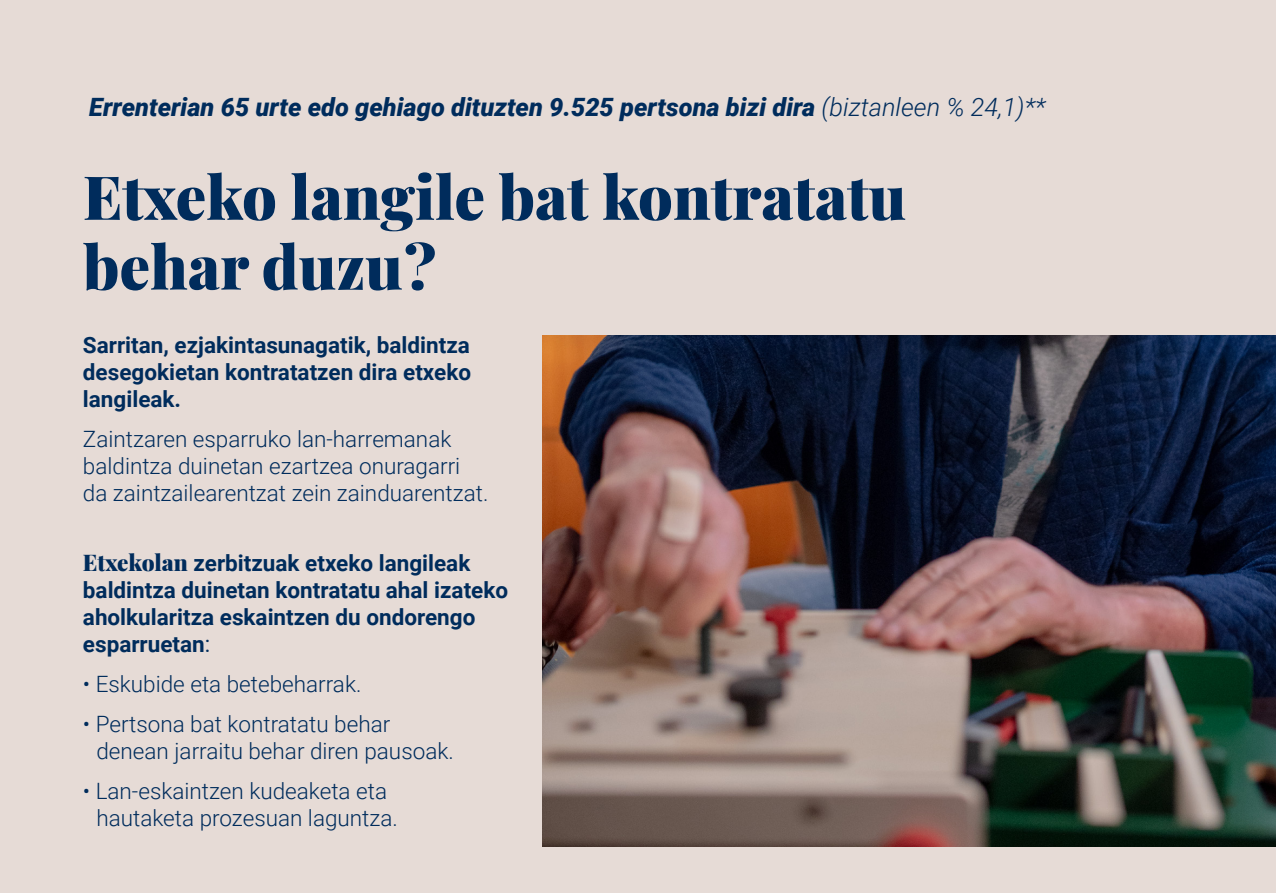
<style>
.page{position:relative;width:1276px;height:893px;background:#e6dbd6}
.page>*{position:absolute;margin:0;border:0;box-sizing:border-box;transform-origin:0 0}
.t1{font:900 60.75px/69.8px "Playfair Display";color:#002c5c}
.t2{font:italic 900 25.2px "Roboto";color:#002c5c}
.t3{font:300 22.5px/27px "Roboto";color:#002c5c}
.t4{font:700 22.5px/27px "Roboto";color:#002c5c;text-align:justify}
.s1{font-weight:300}
.s2{font-family:"Playfair Display";font-weight:900}
.s3{font-weight:400}
</style>
<div class="page">
<img style="left:542px;top:336px;width:734px;height:510px">
<p class="t2" style="left:89px;top:89px;width:958px">Errenterian 65 urte edo gehiago dituzten 9.525 pertsona bizi dira <span class="s1">(biztanleen % 24,1)**</span></p>
<p class="t1" style="left:83px;top:157px;width:825px">Etxeko langile bat kontratatu behar duzu?</p>
<p class="t4" style="left:83px;top:331px;width:390px">Sarritan, ezjakintasunagatik, baldintza desegokietan kontratatzen dira etxeko langileak.</p>
<p class="t3" style="left:83px;top:424px;width:407px">Zaintzaren esparruko lan-harremanak baldintza duinetan ezartzea onuragarri da zaintzailearentzat zein zainduarentzat.</p>
<p class="t4" style="left:83px;top:549px;width:427px;text-align:left"><span class="s2">Etxekolan</span> zerbitzuak etxeko langileak baldintza duinetan kontratatu ahal izateko aholkularitza eskaintzen du ondorengo esparruetan<span class="s3">:</span></p>
<p class="t3" style="left:83px;top:670px;width:280px">• Eskubide eta betebeharrak.</p>
<p class="t3" style="left:96px;top:709px;width:359px;text-indent:-14px">• Pertsona bat kontratatu behar denean jarraitu behar diren pausoak.</p>
<p class="t3" style="left:96px;top:776px;width:303px;text-indent:-14px">• Lan-eskaintzen kudeaketa eta hautaketa prozesuan laguntza.</p>
</div>
